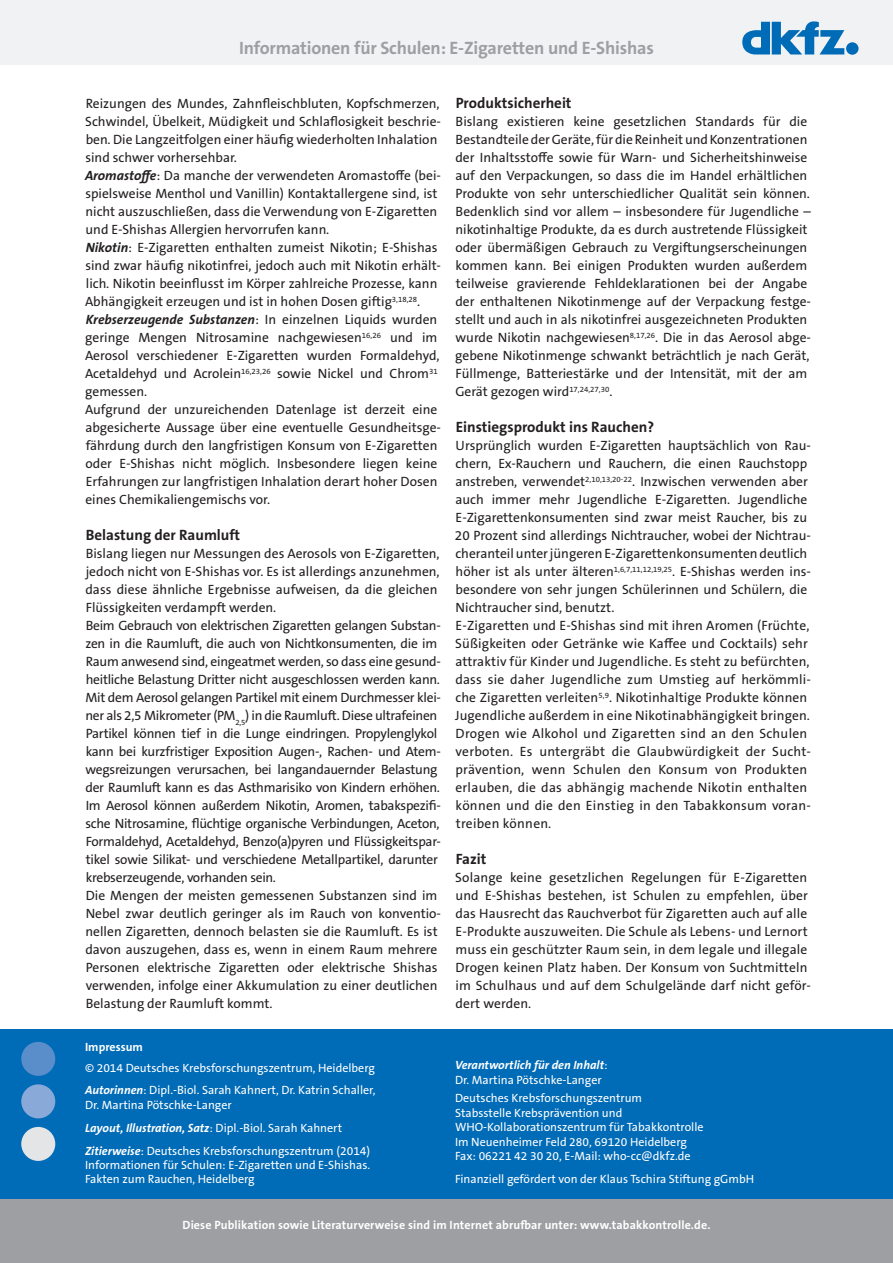
<style>
.page{position:relative;width:893px;height:1263px;background:#fff}
.page>*{position:absolute;margin:0;border:0;box-sizing:border-box;transform-origin:0 0}
.t1{font:700 18px "The Sans B W7";letter-spacing:-.01em;color:#9d9fa2}
.t2{font:700 15px "The Sans B W7";color:#231f20}
.t3{font:13.5px/18px "The Sans B W5 Plain";color:#231f20}
.t4{font:13.5px/18px "The Sans B W5 Plain";letter-spacing:-.02em;color:#231f20}
.t5{font:12px/14.4px "The Sans B W5 Plain";color:#fff}
.t6{font:700 12px "The Sans B W7";letter-spacing:.01em;color:#fff}
.t7{font:italic 700 12px/14.4px "The Sans B W7";color:#fff}
.s1{font-family:"The Sans B W7";font-weight:700;font-style:italic}
.s2{font-family:"The Sans B W7";font-weight:700}
.s3{font-family:"The Sans B W5 Plain";font-weight:400;font-style:normal}
</style>
<div class="page">
<div style="left:0;top:1029px;width:893px;height:234px;background:#006bb6"></div>
<div style="left:0;top:1199px;width:893px;height:64px;background:#9d9fa2"></div>
<div style="left:21px;top:1127px;width:34px;height:34px;background:#e4e5e7;border-radius:50%"></div>
<div style="left:21px;top:1084px;width:34px;height:34px;background:#89aad8;border-radius:50%"></div>
<div style="left:21px;top:1042px;width:34px;height:34px;background:#5a8eca;border-radius:50%"></div>
<div style="left:0;top:0;width:893px;height:64px;background:#f1f2f3"></div>
<div style="left:846px;top:42px;width:12px;height:13px;background:#006bb6;border-radius:50%"></div>
<svg style="left:742px;top:21px;width:102px;height:33px"></svg>
<h1 class="t1" style="left:239px;top:36px;width:416px">Informationen für Schulen: E-Zigaretten und E-Shishas</h1>
<p class="t3" style="left:85px;top:95px;width:357px">Reizungen des Mundes, Zahnfleischbluten, Kopfschmerzen, Schwindel, Übelkeit, Müdigkeit und Schlaflosigkeit beschrie&shy;ben. Die Langzeitfolgen einer häufig wiederholten Inhalation sind schwer vorhersehbar.<br><span class="s1">Aromastoffe</span>: Da manche der verwendeten Aromastoffe (bei&shy;spielsweise Menthol und Vanillin) Kontaktallergene sind, ist nicht auszuschließen, dass die Verwendung von E-Zigaretten und E-Shishas Allergien hervorrufen kann.<br><span class="s1">Nikotin</span>: E-Zigaretten enthalten zumeist Nikotin; E-Shishas sind zwar häufig nikotinfrei, jedoch auch mit Nikotin erhält&shy;lich. Nikotin beeinflusst im Körper zahlreiche Prozesse, kann Abhängigkeit erzeugen und ist in hohen Dosen giftig<sup>3,18,28</sup>.<br><span class="s1">Krebserzeugende Substanzen</span>: In einzelnen Liquids wurden geringe Mengen Nitrosamine nachgewiesen<sup>16,26</sup> und im Aerosol verschiedener E-Zigaretten wurden Formaldehyd, Acetaldehyd und Acrolein<sup>16,23,26</sup> sowie Nickel und Chrom<sup>31 </sup>gemessen.<br>Aufgrund der unzureichenden Datenlage ist derzeit eine abgesicherte Aussage über eine eventuelle Gesundheitsge&shy;fährdung durch den langfristigen Konsum von E-Zigaretten oder E-Shishas nicht möglich. Insbesondere liegen keine Erfahrungen zur langfristigen Inhalation derart hoher Dosen eines Chemikaliengemischs vor.</p>
<p class="t2" style="left:86px;top:525px;width:156px">Belastung der Raumluft</p>
<p class="t4" style="left:85px;top:545px;width:357px">Bislang liegen nur Messungen des Aerosols von E-Zigaretten, jedoch nicht von E-Shishas vor. Es ist allerdings anzunehmen, dass diese ähnliche Ergebnisse aufweisen, da die gleichen Flüssigkeiten verdampft werden.<br>Beim Gebrauch von elektrischen Zigaretten gelangen Substan&shy;zen in die Raumluft, die auch von Nichtkonsumenten, die im Raum anwesend sind, eingeatmet werden, so dass eine gesund&shy;heitliche Belastung Dritter nicht ausgeschlossen werden kann.<br>Mit dem Aerosol gelangen Partikel mit einem Durchmesser klei&shy;ner als 2,5 Mikrometer (PM<sub>2,5</sub>) in die Raumluft. Diese ultrafeinen Partikel können tief in die Lunge eindringen. Propylenglykol kann bei kurzfristiger Exposition Augen-, Rachen- und Atem&shy;wegsreizungen verursachen, bei langandauernder Belastung der Raumluft kann es das Asthmarisiko von Kindern erhöhen.<br>Im Aerosol können außerdem Nikotin, Aromen, tabakspezifi&shy;sche Nitrosamine, flüchtige organische Verbindungen, Aceton, Formaldehyd, Acetaldehyd, Benzo(a)pyren und Flüssigkeitspar&shy;tikel sowie Silikat- und verschiedene Metallpartikel, darunter krebserzeugende, vorhanden sein.<br>Die Mengen der meisten gemessenen Substanzen sind im Nebel zwar deutlich geringer als im Rauch von konventio&shy;nellen Zigaretten, dennoch belasten sie die Raumluft. Es ist davon auszugehen, dass es, wenn in einem Raum mehrere Personen elektrische Zigaretten oder elektrische Shishas verwenden, infolge einer Akkumulation zu einer deutlichen Belastung der Raumluft kommt.</p>
<p class="t2" style="left:456px;top:93px;width:117px">Produktsicherheit</p>
<p class="t3" style="left:455px;top:113px;width:357px">Bislang existieren keine gesetzlichen Standards für die Bestandteile der Geräte, für die Reinheit und Konzentrationen der Inhaltsstoffe sowie für Warn- und Sicherheitshinweise auf den Verpackungen, so dass die im Handel erhältlichen Produkte von sehr unterschiedlicher Qualität sein können.<br>Bedenklich sind vor allem – insbesondere für Jugendliche – nikotinhaltige Produkte, da es durch austretende Flüssigkeit oder übermäßigen Gebrauch zu Vergiftungserscheinungen kommen kann. Bei einigen Produkten wurden außerdem teilweise gravierende Fehldeklarationen bei der Angabe der enthaltenen Nikotinmenge auf der Verpackung festge&shy;stellt und auch in als nikotinfrei ausgezeichneten Produkten wurde Nikotin nachgewiesen<sup>8,17,26</sup>. Die in das Aerosol abge&shy;gebene Nikotinmenge schwankt beträchtlich je nach Gerät, Füllmenge, Batteriestärke und der Intensität, mit der am Gerät gezogen wird<sup>17,24,27,30</sup>.</p>
<p class="t2" style="left:456px;top:417px;width:200px">Einstiegsprodukt ins Rauchen?</p>
<p class="t3" style="left:455px;top:437px;width:357px">Ursprünglich wurden E-Zigaretten hauptsächlich von Rau&shy;chern, Ex-Rauchern und Rauchern, die einen Rauchstopp anstreben, verwendet<sup>2,10,13,20-22</sup>. Inzwischen verwenden aber auch immer mehr Jugendliche E-Zigaretten. Jugendliche E-Zigarettenkonsumenten sind zwar meist Raucher, bis zu 20 Prozent sind allerdings Nichtraucher, wobei der Nichtrau&shy;cheranteil unter jüngeren E-Zigarettenkonsumenten deutlich höher ist als unter älteren<sup>1,6,7,11,12,19,25</sup>. E-Shishas werden ins&shy;besondere von sehr jungen Schülerinnen und Schülern, die Nichtraucher sind, benutzt.<br>E-Zigaretten und E-Shishas sind mit ihren Aromen (Früchte, Süßigkeiten oder Getränke wie Kaffee und Cocktails) sehr attraktiv für Kinder und Jugendliche. Es steht zu befürchten, dass sie daher Jugendliche zum Umstieg auf herkömmli&shy;che Zigaretten verleiten<sup>5,9</sup>. Nikotinhaltige Produkte können Jugendliche außerdem in eine Nikotinabhängigkeit bringen.<br>Drogen wie Alkohol und Zigaretten sind an den Schulen verboten. Es untergräbt die Glaubwürdigkeit der Sucht&shy;prävention, wenn Schulen den Konsum von Produkten erlauben, die das abhängig machende Nikotin enthalten können und die den Einstieg in den Tabakkonsum voran&shy;treiben können.</p>
<p class="t2" style="left:456px;top:849px;width:32px">Fazit</p>
<p class="t3" style="left:455px;top:869px;width:357px">Solange keine gesetzlichen Regelungen für E-Zigaretten und E-Shishas bestehen, ist Schulen zu empfehlen, über das Hausrecht das Rauchverbot für Zigaretten auch auf alle E-Produkte auszuweiten. Die Schule als Lebens- und Lernort muss ein geschützter Raum sein, in dem legale und illegale Drogen keinen Platz haben. Der Konsum von Suchtmitteln im Schulhaus und auf dem Schulgelände darf nicht geför&shy;dert werden.</p>
<p class="t5" style="left:85px;top:1036px;width:291px;line-height:20.9px"><span class="s2">Impressum<br></span>© 2014 Deutsches Krebsforschungszentrum, Heidelberg</p>
<p class="t5" style="left:85px;top:1083px;width:292px"><span class="s1">Autorinnen</span>: Dipl.-Biol. Sarah Kahnert, Dr. Katrin Schaller,<br>Dr. Martina Pötschke-Langer</p>
<p class="t5" style="left:85px;top:1116px;width:287px;line-height:23px"><span class="s1">Layout, Illustration, Satz</span>: Dipl.-Biol. Sarah Kahnert<br><span class="s1">Zitierweise</span>: Deutsches Krebsforschungszentrum (2014)</p>
<p class="t5" style="left:85px;top:1158px;width:287px">Informationen für Schulen: E-Zigaretten und E-Shishas.<br>Fakten zum Rauchen, Heidelberg</p>
<p class="t7" style="left:455px;top:1058px;width:154px">Verantwortlich für den Inhalt<span class="s3">:<br>Dr. Martina Pötschke-Langer</span></p>
<p class="t5" style="left:455px;top:1091px;width:250px">Deutsches Krebsforschungszentrum<br>Stabsstelle Krebsprävention und WHO-Kollaborationszentrum für Tabakkontrolle Im Neuenheimer Feld 280, 69120 Heidelberg Fax: 06221 42 30 20, E-Mail: who-cc@dkfz.de</p>
<p class="t5" style="left:455px;top:1172px;width:301px">Finanziell gefördert von der Klaus Tschira Stiftung gGmbH</p>
<p class="t6" style="left:183px;top:1217px;width:529px">Diese Publikation sowie Literaturverweise sind im Internet abrufbar unter: www.tabakkontrolle.de.</p>
</div>
